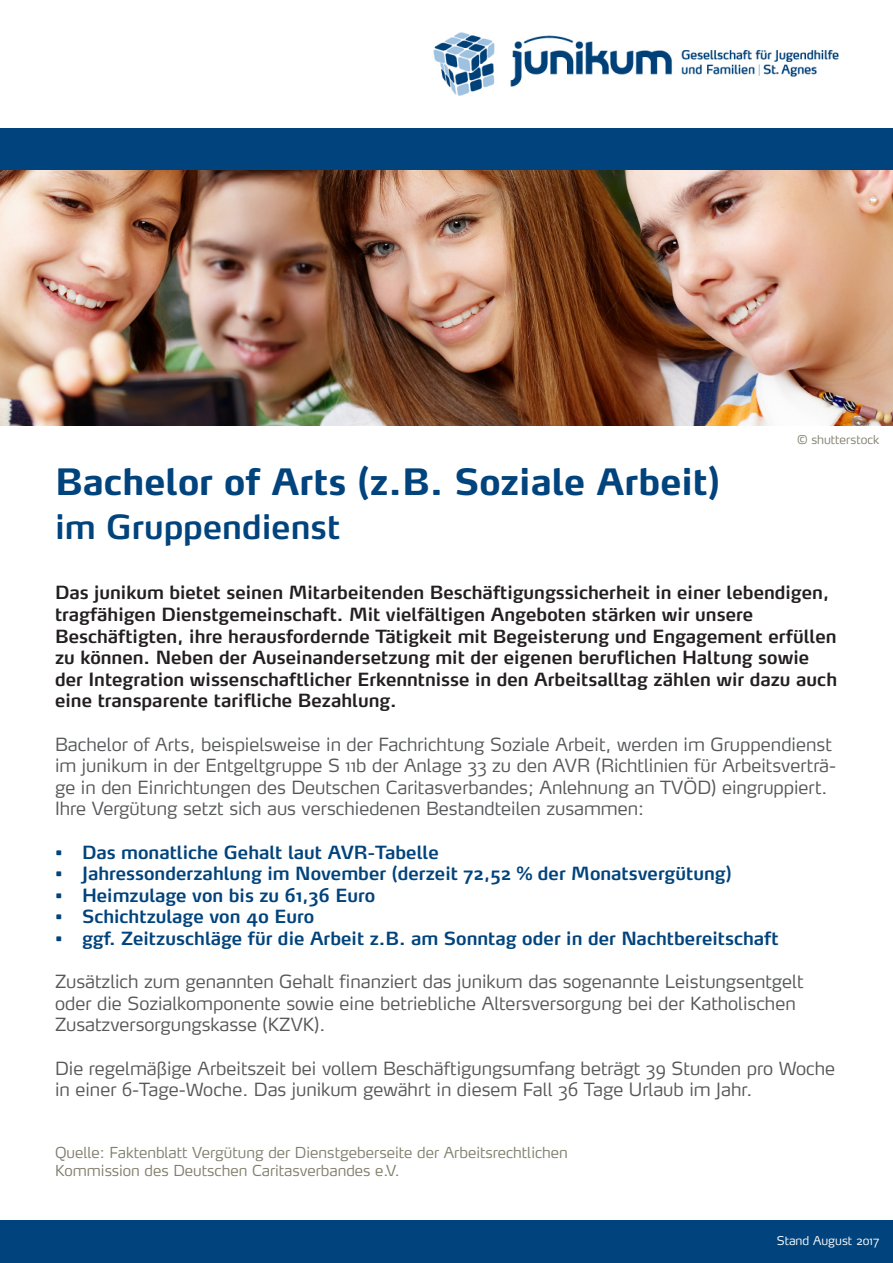
<style>
.page{position:relative;width:893px;height:1263px;background:#fff}
.page>*{position:absolute;margin:0;border:0;box-sizing:border-box;transform-origin:0 0}
.t1{font:700 36px "Max";color:#01437c}
.t2{font:600 33px "Max";color:#01437c}
.t3{font:300 18px/21.6px "Max";color:#57585a}
.t4{font:600 18px/21.6px "Max";color:#231f20}
.t5{font:600 18px "Max";color:#01437c}
.t6{font:300 15px/18px "Max";color:#82806e}
.t7{font:300 12px "Max";color:#fff}
.t8{font:300 12px "Max";color:#82806e}
</style>
<div class="page">
<img style="left:0;top:169px;width:893px;height:256px">
<img style="left:434px;top:32px;width:405px;height:63px">
<div style="left:0;top:128px;width:893px;height:41px;background:#01437c"></div>
<div style="left:0;top:1221px;width:893px;height:42px;background:#01437c"></div>
<p class="t1" style="left:55px;top:459px;width:666px">Bachelor of Arts (z.B. Soziale Arbeit)</p>
<p class="t2" style="left:55px;top:506px;width:287px">im Gruppendienst</p>
<p class="t8" style="left:797px;top:432px;width:84px">© shutterstock</p>
<p class="t4" style="left:55px;top:582px;width:783px">Das junikum bietet seinen Mitarbeitenden Beschäftigungssicherheit in einer lebendigen, tragfähigen Dienstgemeinschaft. Mit vielfältigen Angeboten stärken wir unsere Beschäftigten, ihre herausfordernde Tätigkeit mit Begeisterung und Engagement erfüllen zu können. Neben der Auseinandersetzung mit der eigenen beruflichen Haltung sowie der Integration wissenschaftlicher Erkenntnisse in den Arbeitsalltag zählen wir dazu auch eine transparente tarifliche Bezahlung.</p>
<p class="t3" style="left:55px;top:733px;width:783px">Bachelor of Arts, beispielsweise in der Fachrichtung Soziale Arbeit, werden im Gruppendienst im junikum in der Entgeltgruppe S 11b der Anlage 33 zu den AVR (Richtlinien für Arbeitsverträ&shy;ge in den Einrichtungen des Deutschen Caritasverbandes; Anlehnung an TVÖD) eingruppiert.<br>Ihre Vergütung setzt sich aus verschiedenen Bestandteilen zusammen:</p>
<p class="t5" style="left:55px;top:841px;width:385px">• Das monatliche Gehalt laut AVR-Tabelle</p>
<p class="t5" style="left:55px;top:862px;width:678px">• Jahressonderzahlung im November (derzeit 72,52 % der Monatsvergütung)</p>
<p class="t5" style="left:55px;top:884px;width:322px">• Heimzulage von bis zu 61,36 Euro</p>
<p class="t5" style="left:55px;top:905px;width:261px">• Schichtzulage von 40 Euro</p>
<p class="t5" style="left:55px;top:927px;width:725px">• ggf. Zeitzuschläge für die Arbeit z.B. am Sonntag oder in der Nachtbereitschaft</p>
<p class="t3" style="left:55px;top:971px;width:750px">Zusätzlich zum genannten Gehalt finanziert das junikum das sogenannte Leistungsentgelt oder die Sozialkomponente sowie eine betriebliche Altersversorgung bei der Katholischen<br>Zusatzversorgungskasse (KZVK).</p>
<p class="t3" style="left:55px;top:1057px;width:782px">Die regelmäßige Arbeitszeit bei vollem Beschäftigungsumfang beträgt 39 Stunden pro Woche in einer 6-Tage-Woche. Das junikum gewährt in diesem Fall 36 Tage Urlaub im Jahr.</p>
<p class="t6" style="left:55px;top:1143px;width:514px">Quelle: Faktenblatt Vergütung der Dienstgeberseite der Arbeitsrechtlichen<br>Kommission des Deutschen Caritasverbandes e.V.</p>
<p class="t7" style="left:777px;top:1233px;width:104px">Stand August 2017</p>
</div>
